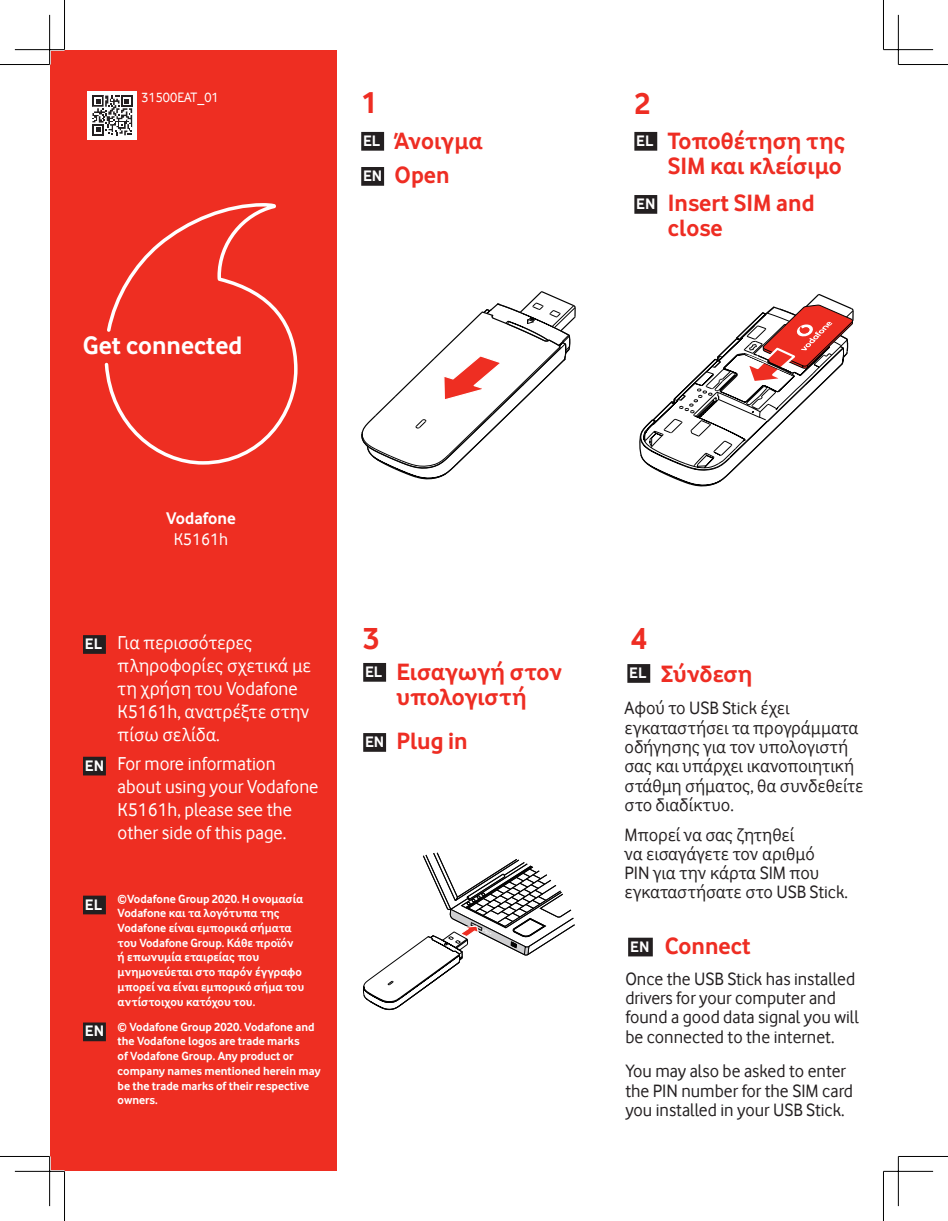
<style>
.page{position:relative;width:948px;height:1221px;background:#fff}
.page>*{position:absolute;margin:0;border:0;box-sizing:border-box;transform-origin:0 0}
.t1{font:700 31.5px "Vodafone Rg";color:#ee2d23}
.t2{font:700 26.25px "Vodafone Rg";color:#fff}
.t3{font:700 24.5px/24.5px "Vodafone Rg";color:#ee2d23}
.t4{font:19.25px/23.1px "Vodafone Rg";color:#fff}
.t5{font:19.25px "Vodafone Rg";letter-spacing:-.025em;color:#fff}
.t6{font:18.38px/19.2px "Vodafone Rg";color:#231f20}
.t7{font:700 17.5px "Vodafone Rg";color:#fff}
.t8{font:17.5px "Vodafone Rg";color:#fff}
.t9{font:700 15.75px "Vodafone Rg";color:#fff}
.t10{font:14px "Vodafone Rg";color:#fff}
.t11{font:700 12.25px/14.7px "Vodafone Rg";color:#fff}
</style>
<div class="page">
<div style="left:50px;top:50px;width:287px;height:1120px;background:#ee2e22"></div>
<svg style="left:361px;top:291px;width:215px;height:189px"></svg>
<svg style="left:639px;top:294px;width:215px;height:193px"></svg>
<svg style="left:363px;top:852px;width:212px;height:158px"></svg>
<svg style="left:104px;top:203px;width:194px;height:262px"></svg>
<div style="left:87px;top:91px;width:50px;height:49px;background:#fff"></div>
<svg style="left:92px;top:96px;width:40px;height:39px"></svg>
<div style="left:362px;top:133px;width:21px;height:17px;background:#231f20"></div>
<div style="left:361px;top:132px;width:23px;height:19px;border:2px solid #231f20"></div>
<div style="left:362px;top:168px;width:21px;height:17px;background:#231f20"></div>
<div style="left:361px;top:167px;width:23px;height:19px;border:2px solid #231f20"></div>
<div style="left:635px;top:133px;width:21px;height:17px;background:#231f20"></div>
<div style="left:634px;top:132px;width:23px;height:19px;border:2px solid #231f20"></div>
<div style="left:635px;top:196px;width:21px;height:17px;background:#231f20"></div>
<div style="left:634px;top:195px;width:23px;height:19px;border:2px solid #231f20"></div>
<div style="left:364px;top:663px;width:21px;height:17px;background:#231f20"></div>
<div style="left:363px;top:663px;width:23px;height:18px;border:2px solid #231f20"></div>
<div style="left:364px;top:734px;width:21px;height:17px;background:#231f20"></div>
<div style="left:363px;top:733px;width:23px;height:18px;border:2px solid #231f20"></div>
<div style="left:628px;top:665px;width:21px;height:17px;background:#231f20"></div>
<div style="left:627px;top:664px;width:23px;height:18px;border:2px solid #231f20"></div>
<div style="left:629px;top:938px;width:23px;height:17px;background:#231f20"></div>
<div style="left:628px;top:937px;width:24px;height:19px;border:2px solid #231f20"></div>
<div style="left:84px;top:636px;width:21px;height:17px;background:#231f20"></div>
<div style="left:83px;top:635px;width:23px;height:18px;border:2px solid #231f20"></div>
<div style="left:84px;top:757px;width:21px;height:17px;background:#231f20"></div>
<div style="left:83px;top:756px;width:23px;height:19px;border:2px solid #231f20"></div>
<div style="left:84px;top:896px;width:21px;height:17px;background:#231f20"></div>
<div style="left:83px;top:895px;width:23px;height:19px;border:2px solid #231f20"></div>
<div style="left:84px;top:1023px;width:21px;height:17px;background:#231f20"></div>
<div style="left:83px;top:1022px;width:23px;height:19px;border:2px solid #231f20"></div>
<hr style="left:15px;top:48px;width:49px;height:3px;background:#fff">
<hr style="left:15px;top:1169px;width:49px;height:3px;background:#fff">
<hr style="left:48px;top:15px;width:3px;height:49px;background:#fff">
<hr style="left:48px;top:1156px;width:3px;height:49px;background:#fff">
<hr style="left:0;top:64px;width:50px;height:1px;background:#000">
<hr style="left:898px;top:64px;width:49px;height:1px;background:#000">
<hr style="left:0;top:1156px;width:50px;height:1px;background:#000">
<hr style="left:898px;top:1156px;width:49px;height:1px;background:#000">
<hr style="left:64px;top:0;width:1px;height:50px;background:#000">
<hr style="left:64px;top:1171px;width:1px;height:49px;background:#000">
<hr style="left:883px;top:0;width:1px;height:50px;background:#000">
<hr style="left:883px;top:1171px;width:1px;height:49px;background:#000">
<hr style="left:15px;top:49px;width:49px;height:1px;background:#000">
<hr style="left:883px;top:49px;width:50px;height:1px;background:#000">
<hr style="left:15px;top:1170px;width:49px;height:1px;background:#000">
<hr style="left:883px;top:1170px;width:50px;height:1px;background:#000">
<hr style="left:49px;top:15px;width:1px;height:49px;background:#000">
<hr style="left:49px;top:1156px;width:1px;height:49px;background:#000">
<hr style="left:898px;top:15px;width:1px;height:49px;background:#000">
<hr style="left:898px;top:1156px;width:1px;height:49px;background:#000">
<p class="t10" style="left:141px;top:89px;width:79px">31500EAT_01</p>
<p class="t1" style="left:361px;top:85px;width:18px">1</p>
<p class="t1" style="left:634px;top:85px;width:18px">2</p>
<p class="t9" style="left:363px;top:131px;width:19px">EL</p>
<p class="t3" style="left:394px;top:129px;width:90px">Άνοιγμα</p>
<p class="t9" style="left:363px;top:167px;width:21px">EN</p>
<p class="t3" style="left:394px;top:163px;width:57px">Open</p>
<p class="t9" style="left:636px;top:131px;width:19px">EL</p>
<p class="t3" style="left:667px;top:129px;width:180px">Τοποθέτηση της<br>SIM και κλείσιμο</p>
<p class="t9" style="left:636px;top:195px;width:21px">EN</p>
<p class="t3" style="left:667px;top:191px;width:148px">Insert SIM and close</p>
<p class="t2" style="left:83px;top:330px;width:161px">Get connected</p>
<p class="t7" style="left:166px;top:508px;width:71px">Vodafone</p>
<p class="t8" style="left:174px;top:529px;width:56px">K5161h</p>
<p class="t5" style="left:118px;top:631px;width:136px">Για περισσότερες</p>
<p class="t1" style="left:363px;top:620px;width:18px">3</p>
<p class="t1" style="left:631px;top:620px;width:18px">4</p>
<p class="t4" style="left:118px;top:654px;width:195px">πληροφορίες σχετικά με τη χρήση του Vodafone<br>K5161h, ανατρέξτε στην πίσω σελίδα.</p>
<p class="t9" style="left:85px;top:634px;width:19px">EL</p>
<p class="t3" style="left:396px;top:659px;width:167px">Εισαγωγή στον υπολογιστή</p>
<p class="t9" style="left:629px;top:663px;width:19px">EL</p>
<p class="t3" style="left:660px;top:660px;width:93px">Σύνδεση</p>
<p class="t6" style="left:624px;top:698px;width:240px">Αφού το USB Stick έχει εγκαταστήσει τα προγράμματα οδήγησης για τον υπολογιστή σας και υπάρχει ικανοποιητική στάθμη σήματος, θα συνδεθείτε στο διαδίκτυο.</p>
<p class="t6" style="left:624px;top:824px;width:225px">Μπορεί να σας ζητηθεί<br>να εισαγάγετε τον αριθμό<br>PIN για την κάρτα SIM που εγκαταστήσατε στο USB Stick.</p>
<p class="t9" style="left:630px;top:937px;width:21px">EN</p>
<p class="t3" style="left:665px;top:933px;width:87px">Connect</p>
<p class="t6" style="left:625px;top:969px;width:235px">Once the USB Stick has installed drivers for your computer and found a good data signal you will be connected to the internet.</p>
<p class="t6" style="left:625px;top:1061px;width:229px">You may also be asked to enter the PIN number for the SIM card you installed in your USB Stick.</p>
<p class="t9" style="left:365px;top:662px;width:19px">EL</p>
<p class="t9" style="left:365px;top:732px;width:21px">EN</p>
<p class="t3" style="left:396px;top:728px;width:73px">Plug in</p>
<p class="t9" style="left:85px;top:756px;width:21px">EN</p>
<p class="t4" style="left:118px;top:751px;width:159px">For more information</p>
<p class="t4" style="left:118px;top:774px;width:202px">about using your Vodafone</p>
<p class="t4" style="left:118px;top:797px;width:176px">K5161h, please see the</p>
<p class="t4" style="left:118px;top:820px;width:170px">other side of this page.</p>
<p class="t11" style="left:118px;top:891px;width:187px">©Vodafone Group 2020. Η ονομασία</p>
<p class="t11" style="left:118px;top:905px;width:188px">Vodafone και τα λογότυπα της<br>Vodafone είναι εμπορικά σήματα του Vodafone Group. Κάθε προϊόν<br>ή επωνυμία εταιρείας που μνημονεύεται στο παρόν έγγραφο μπορεί να είναι εμπορικό σήμα του αντίστοιχου κατόχου του.</p>
<p class="t9" style="left:85px;top:895px;width:19px">EL</p>
<p class="t11" style="left:118px;top:1019px;width:204px">© Vodafone Group 2020. Vodafone and the Vodafone logos are trade marks<br>of Vodafone Group. Any product or company names mentioned herein may be the trade marks of their respective owners.</p>
<p class="t9" style="left:85px;top:1022px;width:21px">EN</p>
</div>
